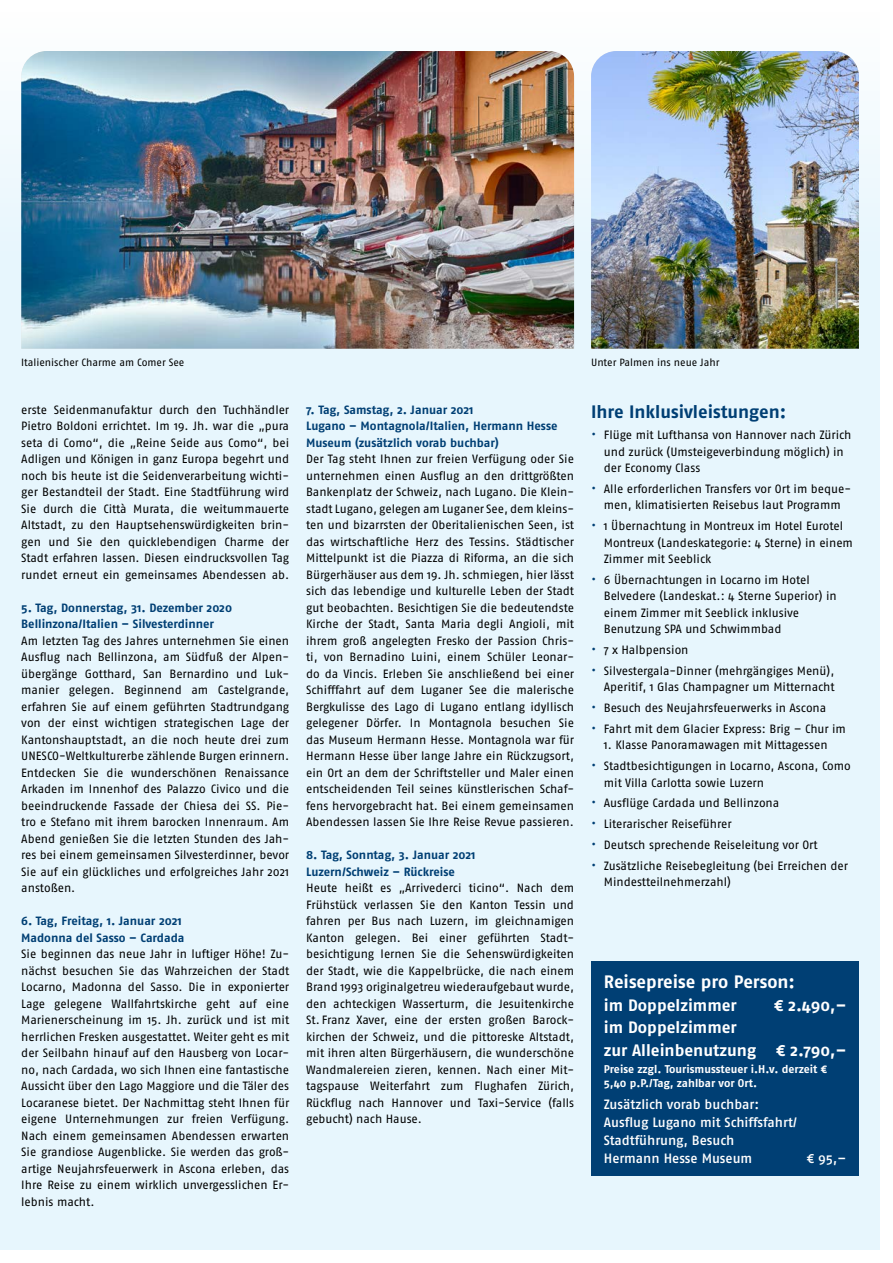
<style>
.page{position:relative;width:893px;height:1263px;background:#fff}
.page>*{position:absolute;margin:0;border:0;box-sizing:border-box;transform-origin:0 0}
.t1{font:700 18px "Fago OT";color:#003f74}
.t2{font:700 18px "Fago OT";color:#fff}
.t3{font:700 16.5px/22.5px "Fago OT";color:#fff}
.t4{font:500 13.5px/18px "Fago OT";color:#fff}
.t5{font:12px/16.5px "Fago OT";letter-spacing:-.005em;color:#000}
.t6{font:700 12px/16.5px "Fago OT";color:#003f74}
.t7{font:700 11.25px/13.5px "Fago OT";color:#fff}
.t8{font:10.5px "Fago OT";color:#000}
.s1{font-size:13.2px;color:#003f74}
</style>
<div class="page">
<div style="left:0;top:13px;width:880px;height:1237px;background:#e7f6fd"></div>
<img style="left:21px;top:51px;width:553px;height:298px">
<img style="left:591px;top:51px;width:268px;height:298px">
<div style="left:591px;top:961px;width:268px;height:215px;background:#003f74"></div>
<p class="t8" style="left:21px;top:356px;width:165px">Italienischer Charme am Comer See</p>
<p class="t8" style="left:591px;top:356px;width:130px">Unter Palmen ins neue Jahr</p>
<p class="t5" style="left:21px;top:401px;width:270px;text-align:justify">erste Seidenmanufaktur durch den Tuchhändler Pietro Boldoni errichtet. Im 19. Jh. war die „pura seta di Como“, die „Reine Seide aus Como“, bei Adligen und Königen in ganz Europa begehrt und noch bis heute ist die Seidenverarbeitung wichti&shy;ger Bestandteil der Stadt. Eine Stadtführung wird Sie durch die Città Murata, die weitummauerte Altstadt, zu den Hauptsehenswürdigkeiten brin&shy;gen und Sie den quicklebendigen Charme der Stadt erfahren lassen. Diesen eindrucksvollen Tag rundet erneut ein gemeinsames Abendessen ab.</p>
<p class="t6" style="left:21px;top:599px;width:212px">5. Tag, Donnerstag, 31. Dezember 2020<br>Bellinzona/Italien – Silvesterdinner</p>
<p class="t5" style="left:21px;top:632px;width:270px;text-align:justify">Am letzten Tag des Jahres unternehmen Sie einen Ausflug nach Bellinzona, am Südfuß der Alpen&shy;übergänge Gotthard, San Bernardino und Luk&shy;manier gelegen. Beginnend am Castelgrande, erfahren Sie auf einem geführten Stadtrundgang von der einst wichtigen strategischen Lage der Kantonshauptstadt, an die noch heute drei zum UNESCO-Weltkulturerbe zählende Burgen erinnern.<br>Entdecken Sie die wunderschönen Renaissance Arkaden im Innenhof des Palazzo Civico und die beeindruckende Fassade der Chiesa dei SS. Pie&shy;tro e Stefano mit ihrem barocken Innenraum. Am Abend genießen Sie die letzten Stunden des Jah&shy;res bei einem gemeinsamen Silvesterdinner, bevor Sie auf ein glückliches und erfolgreiches Jahr 2021 anstoßen.</p>
<p class="t6" style="left:21px;top:913px;width:165px">6. Tag, Freitag, 1. Januar 2021<br>Madonna del Sasso – Cardada</p>
<p class="t5" style="left:21px;top:946px;width:270px;text-align:justify">Sie beginnen das neue Jahr in luftiger Höhe! Zu&shy;nächst besuchen Sie das Wahrzeichen der Stadt Locarno, Madonna del Sasso. Die in exponierter Lage gelegene Wallfahrtskirche geht auf eine Marienerscheinung im 15. Jh. zurück und ist mit herrlichen Fresken ausgestattet. Weiter geht es mit der Seilbahn hinauf auf den Hausberg von Locar&shy;no, nach Cardada, wo sich Ihnen eine fantastische Aussicht über den Lago Maggiore und die Täler des Locaranese bietet. Der Nachmittag steht Ihnen für eigene Unternehmungen zur freien Verfügung.<br>Nach einem gemeinsamen Abendessen erwarten Sie grandiose Augenblicke. Sie werden das groß&shy;artige Neujahrsfeuerwerk in Ascona erleben, das Ihre Reise zu einem wirklich unvergesslichen Er&shy;lebnis macht.</p>
<p class="t6" style="left:306px;top:401px;width:253px">7. Tag, Samstag, 2. Januar 2021<br>Lugano – Montagnola/Italien, Hermann Hesse<br>Museum (zusätzlich vorab buchbar)</p>
<p class="t5" style="left:306px;top:451px;width:270px;text-align:justify">Der Tag steht Ihnen zur freien Verfügung oder Sie unternehmen einen Ausflug an den drittgrößten Bankenplatz der Schweiz, nach Lugano. Die Klein&shy;stadt Lugano, gelegen am Luganer See, dem kleins&shy;ten und bizarrsten der Oberitalienischen Seen, ist das wirtschaftliche Herz des Tessins. Städtischer Mittelpunkt ist die Piazza di Riforma, an die sich Bürgerhäuser aus dem 19. Jh. schmiegen, hier lässt sich das lebendige und kulturelle Leben der Stadt gut beobachten. Besichtigen Sie die bedeutendste Kirche der Stadt, Santa Maria degli Angioli, mit ihrem groß angelegten Fresko der Passion Chris&shy;ti, von Bernadino Luini, einem Schüler Leonar&shy;do da Vincis. Erleben Sie anschließend bei einer Schifffahrt auf dem Luganer See die malerische Bergkulisse des Lago di Lugano entlang idyllisch gelegener Dörfer. In Montagnola besuchen Sie das Museum Hermann Hesse. Montagnola war für Hermann Hesse über lange Jahre ein Rückzugsort, ein Ort an dem der Schriftsteller und Maler einen entscheidenden Teil seines künstlerischen Schaf&shy;fens hervorgebracht hat. Bei einem gemeinsamen Abendessen lassen Sie Ihre Reise Revue passieren.</p>
<p class="t6" style="left:306px;top:847px;width:171px">8. Tag, Sonntag, 3. Januar 2021<br>Luzern/Schweiz – Rückreise</p>
<p class="t5" style="left:306px;top:880px;width:269px;text-align:justify">Heute heißt es „Arrivederci ticino“. Nach dem Frühstück verlassen Sie den Kanton Tessin und fahren per Bus nach Luzern, im gleichnamigen Kanton gelegen. Bei einer geführten Stadt&shy;besichtigung lernen Sie die Sehenswürdigkeiten der Stadt, wie die Kappelbrücke, die nach einem Brand 1993 originalgetreu wiederaufgebaut wurde, den achteckigen Wasserturm, die Jesuitenkirche St. Franz Xaver, eine der ersten großen Barock&shy;kirchen der Schweiz, und die pittoreske Altstadt, mit ihren alten Bürgerhäusern, die wunderschöne Wandmalereien zieren, kennen. Nach einer Mit&shy;tagspause Weiterfahrt zum Flughafen Zürich, Rückflug nach Hannover und Taxi-Service (falls gebucht) nach Hause.</p>
<h1 class="t1" style="left:591px;top:401px;width:197px">Ihre Inklusivleistungen:</h1>
<p class="t5" style="left:604px;top:427px;width:249px;text-indent:-13px"><span class="s1">•</span> Flüge mit Lufthansa von Hannover nach Zürich und zurück (Umsteigeverbindung möglich) in der Economy Class</p>
<p class="t5" style="left:591px;top:480px;width:262px;text-align:center"><span class="s1">•</span> Alle erforderlichen Transfers vor Ort im beque&shy;men, klimatisierten Reisebus laut Programm</p>
<p class="t5" style="left:604px;top:518px;width:251px;text-indent:-13px"><span class="s1">•</span> 1 Übernachtung in Montreux im Hotel Eurotel<br>Montreux (Landeskategorie: 4 Sterne) in einem<br>Zimmer mit Seeblick</p>
<p class="t5" style="left:604px;top:571px;width:234px;text-indent:-13px"><span class="s1">•</span> 6 Übernachtungen in Locarno im Hotel Belvedere (Landeskat.: 4 Sterne Superior) in einem Zimmer mit Seeblick inklusive Benutzung SPA und Schwimmbad</p>
<p class="t5" style="left:591px;top:642px;width:99px"><span class="s1">•</span> 7 x Halbpension</p>
<p class="t5" style="left:591px;top:662px;width:245px;text-align:right"><span class="s1">•</span> Silvestergala-Dinner (mehrgängiges Menü),<br>Aperitif, 1 Glas Champagner um Mitternacht</p>
<p class="t5" style="left:591px;top:700px;width:237px"><span class="s1">•</span> Besuch des Neujahrsfeuerwerks in Ascona</p>
<p class="t5" style="left:591px;top:720px;width:256px"><span class="s1">•</span> Fahrt mit dem Glacier Express: Brig – Chur im</p>
<p class="t5" style="left:604px;top:737px;width:225px">1. Klasse Panoramawagen mit Mittagessen</p>
<p class="t5" style="left:604px;top:758px;width:249px;text-indent:-13px"><span class="s1">•</span> Stadtbesichtigungen in Locarno, Ascona, Como mit Villa Carlotta sowie Luzern</p>
<p class="t5" style="left:591px;top:795px;width:190px"><span class="s1">•</span> Ausflüge Cardada und Bellinzona</p>
<p class="t5" style="left:591px;top:816px;width:142px"><span class="s1">•</span> Literarischer Reiseführer</p>
<p class="t5" style="left:591px;top:836px;width:228px"><span class="s1">•</span> Deutsch sprechende Reiseleitung vor Ort</p>
<p class="t5" style="left:604px;top:857px;width:246px;text-indent:-13px"><span class="s1">•</span> Zusätzliche Reisebegleitung (bei Erreichen der<br>Mindestteilnehmerzahl)</p>
<h1 class="t2" style="left:604px;top:971px;width:193px">Reisepreise pro Person:</h1>
<h2 class="t3" style="left:604px;top:993px;width:134px">im Doppelzimmer</h2>
<h2 class="t3" style="left:774px;top:993px;width:74px">€ 2.490,–</h2>
<h2 class="t3" style="left:604px;top:1016px;width:244px">im Doppelzimmer<br>zur Alleinbenutzung € 2.790,–</h2>
<p class="t7" style="left:604px;top:1062px;width:225px">Preise zzgl. Tourismussteuer i.H.v. derzeit €<br>5,40 p.P./Tag, zahlbar vor Ort.</p>
<p class="t4" style="left:604px;top:1095px;width:195px">Zusätzlich vorab buchbar:<br>Ausflug Lugano mit Schiffsfahrt/<br>Stadtführung, Besuch<br>Hermann Hesse Museum</p>
<p class="t4" style="left:807px;top:1149px;width:41px">€ 95,–</p>
</div>
